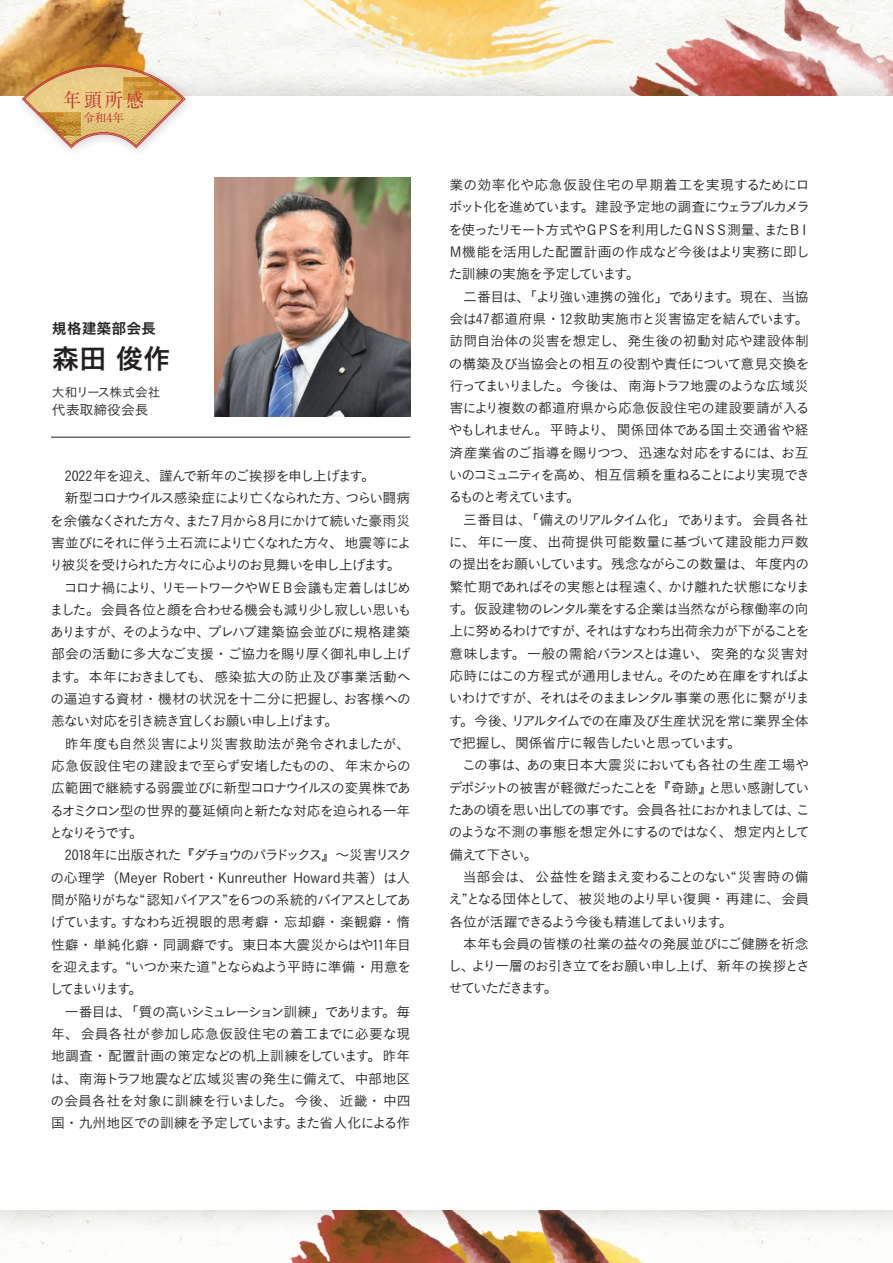
<style>
.page{position:relative;width:893px;height:1263px;background:#fff}
.page>*{position:absolute;margin:0;border:0;box-sizing:border-box;transform-origin:0 0}
.t1{font:27.6px "Koburina Go Std W6";color:#231f20}
.t2{font:19.2px "Ryumin Pr 5";color:#c03331;scale:.95 1}
.t3{font:14.85px "Koburina Go Std W6";color:#231f20}
.t4{font:13.8px/22.4px "Koburina Go Std W3";letter-spacing:-.055em;color:#231f20;text-align:justify}
.t5{font:13.8px "Koburina Go Std W3";letter-spacing:-.085em;color:#231f20}
.t6{font:13.8px "Koburina Go Std W3";letter-spacing:-.02em;color:#231f20}
.t7{font:13.8px "Koburina Go Std W3";color:#231f20}
.t8{font:13.8px "Koburina Go Std W3";letter-spacing:-.115em;color:#231f20}
.t9{font:13.8px "Koburina Go Std W3";letter-spacing:-.12em;color:#231f20}
.t10{font:13.8px "Koburina Go Std W3";letter-spacing:-.015em;color:#231f20}
.t11{font:13.8px "Koburina Go Std W3";letter-spacing:.02em;color:#231f20}
.t12{font:13.8px "Koburina Go Std W3";letter-spacing:-.13em;color:#231f20}
.t13{font:13.8px "Koburina Go Std W3";letter-spacing:-.1em;color:#231f20}
.t14{font:13.8px "Koburina Go Std W3";letter-spacing:-.025em;color:#231f20}
.t15{font:13.8px "Koburina Go Std W3";letter-spacing:-.03em;color:#231f20}
.t16{font:13.8px "Koburina Go Std W3";letter-spacing:.015em;color:#231f20}
.t17{font:13.8px "Koburina Go Std W3";letter-spacing:-.01em;color:#231f20}
.t18{font:13.8px "Koburina Go Std W3";letter-spacing:-.09em;color:#231f20}
.t19{font:13.8px "Koburina Go Std W3";letter-spacing:-.185em;color:#231f20}
.t20{font:13.8px "Koburina Go Std W3";letter-spacing:-.17em;color:#231f20}
.t21{font:12.75px "Koburina Go Std W3";letter-spacing:-.035em;color:#231f20}
.t22{font:11.7px "Ryumin Pr 5";color:#c03331}
.s1{font-family:"Myriad Pro";font-stretch:condensed;font-size:15.75px}
</style>
<div class="page">
<img style="left:196px;top:0;width:424px;height:68px">
<img style="left:0;top:0;width:173px;height:68px">
<img style="left:620px;top:0;width:273px;height:68px">
<img style="left:290px;top:1238px;width:353px;height:25px">
<div style="left:0;top:68px;width:893px;height:1170px;background:#231f20;opacity:.2"></div>
<div style="left:0;top:96px;width:893px;height:1114px;background:#fff"></div>
<hr style="left:51px;top:437px;width:359px;height:1px;background:#231f20">
<img style="left:214px;top:178px;width:196px;height:239px">
<div style="left:15px;top:56px;width:181px;height:102px;background:#231f20;opacity:.2"></div>
<svg style="left:22px;top:53px;width:163px;height:95px"></svg>
<h2 class="t2" style="left:63px;top:85px;width:87px">年頭所感</h2>
<p class="t22" style="left:83px;top:109px;width:42px">令和4年</p>
<p class="t3" style="left:52px;top:316px;width:106px">規格建築部会長</p>
<h1 class="t1" style="left:52px;top:337px;width:121px">森田 俊作</h1>
<p class="t21" style="left:52px;top:383px;width:110px">大和リース株式会社</p>
<p class="t7" style="left:52px;top:399px;width:98px">代表取締役会長</p>
<p class="t4" style="left:65px;top:464px;width:312px">2022年を迎え、謹んで新年のご挨拶を申し上げます。</p>
<p class="t9" style="left:65px;top:488px;width:347px">新型コロナウイルス感染症により亡くなられた方、つらい闘病</p>
<p class="t13" style="left:50px;top:510px;width:362px">を余儀なくされた方々、また７月から８月にかけて続いた豪雨災</p>
<p class="t5" style="left:51px;top:532px;width:362px">害並びにそれに伴う土石流により亡くなれた方々、地震等によ</p>
<p class="t5" style="left:50px;top:555px;width:353px">り被災を受けられた方々に心よりのお見舞いを申し上げます。</p>
<p class="t8" style="left:64px;top:577px;width:349px">コロナ禍により、リモートワークやＷＥＢ会議も定着しはじめ</p>
<p class="t5" style="left:50px;top:599px;width:363px">ました。会員各位と顔を合わせる機会も減り少し寂しい思いも</p>
<p class="t4" style="left:50px;top:621px;width:361px">ありますが、そのような中、プレハブ建築協会並びに規格建築</p>
<p class="t14" style="left:51px;top:644px;width:361px">部会の活動に多大なご支援・ご協力を賜り厚く御礼申し上げ</p>
<p class="t7" style="left:50px;top:666px;width:362px">ます。本年におきましても、感染拡大の防止及び事業活動へ</p>
<p class="t15" style="left:51px;top:688px;width:362px">の逼迫する資材・機材の状況を十二分に把握し、お客様への</p>
<p class="t18" style="left:51px;top:711px;width:289px">恙ない対応を引き続き宜しくお願い申し上げます。</p>
<p class="t10" style="left:65px;top:733px;width:347px">昨年度も自然災害により災害救助法が発令されましたが、</p>
<p class="t6" style="left:51px;top:755px;width:361px">応急仮設住宅の建設まで至らず安堵したものの、年末からの</p>
<p class="t4" style="left:51px;top:777px;width:362px">広範囲で継続する弱震並びに新型コロナウイルスの変異株であ</p>
<p class="t4" style="left:50px;top:799px;width:362px">るオミクロン型の世界的蔓延傾向と新たな対応を迫られる一年</p>
<p class="t19" style="left:49px;top:822px;width:95px">となりそうです。</p>
<p class="t12" style="left:65px;top:845px;width:348px">20<span class="s1">1</span>8年に出版された『ダチョウのパラドックス』～災害リスク</p>
<p class="t11" style="left:51px;top:867px;width:361px">の心理学（Meyer Robert・Kunreuther Howard共著）は人</p>
<p class="t8" style="left:51px;top:889px;width:362px">間が陥りがちな“ 認知バイアス”を６つの系統的バイアスとしてあ</p>
<p class="t16" style="left:50px;top:912px;width:361px">げています。すなわち近視眼的思考癖・忘却癖・楽観癖・惰</p>
<p class="t6" style="left:51px;top:934px;width:362px">性癖・単純化癖・同調癖です。東日本大震災からはや<span class="s1">11</span>年目</p>
<p class="t4" style="left:50px;top:955px;width:362px">を迎えます。“いつか来た道”とならぬよう平時に準備・用意を</p>
<p class="t20" style="left:50px;top:979px;width:94px">してまいります。</p>
<p class="t9" style="left:65px;top:1001px;width:347px">一番目は、「質の高いシミュレーション訓練」であります。毎</p>
<p class="t7" style="left:51px;top:1023px;width:361px">年、会員各社が参加し応急仮設住宅の着工までに必要な現</p>
<p class="t10" style="left:51px;top:1046px;width:361px">地調査・配置計画の策定などの机上訓練をしています。昨年</p>
<p class="t6" style="left:50px;top:1068px;width:361px">は、南海トラフ地震など広域災害の発生に備えて、中部地区</p>
<p class="t17" style="left:51px;top:1090px;width:361px">の会員各社を対象に訓練を行いました。今後、近畿・中四</p>
<p class="t4" style="left:51px;top:1112px;width:361px">国・九州地区での訓練を予定しています。また省人化による作</p>
<p class="t4" style="left:449px;top:173px;width:364px;text-align:left">業の効率化や応急仮設住宅の早期着工を実現するためにロボット化を進めています。建設予定地の調査にウェラブルカメラを使ったリモート方式やＧＰＳを利用したＧＮＳＳ測量、またＢＩ<br>Ｍ機能を活用した配置計画の作成など今後はより実務に即した訓練の実施を予定しています。</p>
<p class="t4" style="left:448px;top:285px;width:363px;text-indent:15px">二番目は、「より強い連携の強化」であります。現在、当協会は47都道府県・<span class="s1">1</span>2救助実施市と災害協定を結んでいます。訪問自治体の災害を想定し、発生後の初動対応や建設体制の構築及び当協会との相互の役割や責任について意見交換を行ってまいりました。今後は、南海トラフ地震のような広域災害により複数の都道府県から応急仮設住宅の建設要請が入るやもしれません。平時より、関係団体である国土交通省や経済産業省のご指導を賜りつつ、迅速な対応をするには、お互いのコミュニティを高め、相互信頼を重ねることにより実現できるものと考えています。</p>
<p class="t4" style="left:449px;top:508px;width:363px;text-indent:14px">三番目は、「備えのリアルタイム化」であります。会員各社に、年に一度、出荷提供可能数量に基づいて建設能力戸数の提出をお願いしています。残念ながらこの数量は、年度内の繁忙期であればその実態とは程遠く、かけ離れた状態になります。仮設建物のレンタル業をする企業は当然ながら稼働率の向上に努めるわけですが、それはすなわち出荷余力が下がることを意味します。一般の需給バランスとは違い、突発的な災害対応時にはこの方程式が通用しません。そのため在庫をすればよいわけですが、それはそのままレンタル事業の悪化に繋がります。今後、リアルタイムでの在庫及び生産状況を常に業界全体で把握し、関係省庁に報告したいと思っています。</p>
<p class="t4" style="left:449px;top:754px;width:363px;text-indent:13px">この事は、あの東日本大震災においても各社の生産工場やデポジットの被害が軽微だったことを『奇跡』と思い感謝していたあの頃を思い出しての事です。会員各社におかれましては、このような不測の事態を想定外にするのではなく、想定内として備えて下さい。</p>
<p class="t4" style="left:449px;top:865px;width:362px;text-indent:14px">当部会は、公益性を踏まえ変わることのない“災害時の備え”となる団体として、被災地のより早い復興・再建に、会員各位が活躍できるよう今後も精進してまいります。</p>
<p class="t4" style="left:448px;top:932px;width:364px;text-indent:15px">本年も会員の皆様の社業の益々の発展並びにご健勝を祈念し、より一層のお引き立てをお願い申し上げ、新年の挨拶とさせていただきます。</p>
</div>
